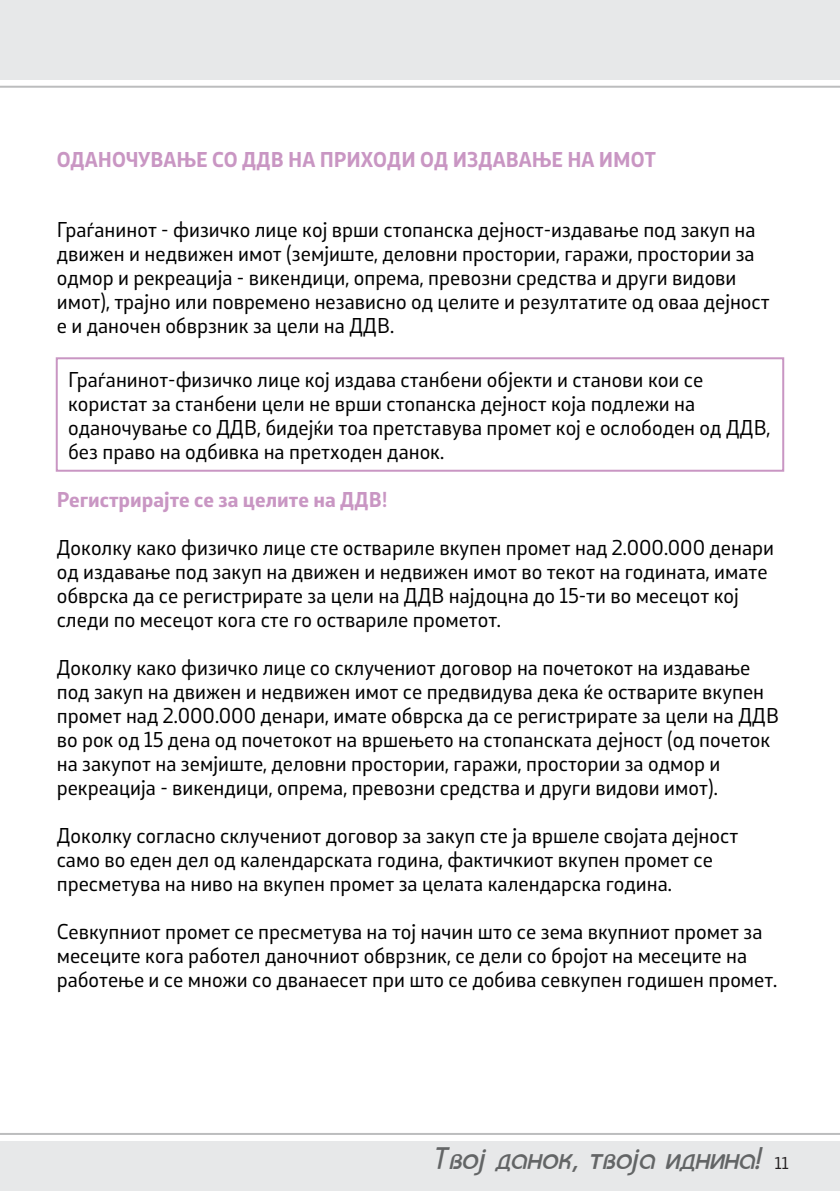
<style>
.page{position:relative;width:840px;height:1191px;background:#fff}
.page>*{position:absolute;margin:0;border:0;box-sizing:border-box;transform-origin:0 0}
.t1{font:italic 34px "C Bahamas";color:#636566}
.t2{font:20px/24px "Stobi Sans";color:#000}
.t3{font:700 20px "Stobi Sans";color:#c996c3}
.s1{font-family:"Stobi Sans";font-style:normal;font-size:15.8px;color:#231f20}
</style>
<div class="page">
<div style="left:0;top:0;width:839px;height:79px;background:#e7e8e9"></div>
<hr style="left:0;top:86px;width:839px;height:2px;background:#bcbdbe">
<div style="left:0;top:1141px;width:839px;height:50px;background:#e7e8e9"></div>
<hr style="left:0;top:1133px;width:839px;height:2px;background:#bcbdbe">
<div style="left:56px;top:357px;width:727px;height:115px;border:2px solid #c996c3"></div>
<p class="t3" style="left:57px;top:146px;width:600px">ОДАНОЧУВАЊЕ СО ДДВ НА ПРИХОДИ ОД ИЗДАВАЊЕ НА ИМОТ</p>
<p class="t2" style="left:57px;top:217px;width:714px">Граѓанинот - физичко лице кој врши стопанска дејност-издавање под закуп на движен и недвижен имот (земјиште, деловни простории, гаражи, простории за одмор и рекреација - викендици, опрема, превозни средства и други видови имот), трајно или повремено независно од целите и резултатите од оваа дејност е и даночен обврзник за цели на ДДВ.</p>
<p class="t2" style="left:68px;top:366px;width:703px">Граѓанинот-физичко лице кој издава станбени објекти и станови кои се користат за станбени цели не врши стопанска дејност која подлежи на оданочување со ДДВ, бидејќи тоа претставува промет кој е ослободен од ДДВ, без право на одбивка на претходен данок.</p>
<p class="t3" style="left:57px;top:485px;width:332px">Регистрирајте се за целите на ДДВ!</p>
<p class="t2" style="left:57px;top:534px;width:718px">Доколку како физичко лице сте оствариле вкупен промет над 2.000.000 денари од издавање под закуп на движен и недвижен имот во текот на годината, имате обврска да се регистрирате за цели на ДДВ најдоцна до 15-ти во месецот кој следи по месецот кога сте го оствариле прометот.</p>
<p class="t2" style="left:57px;top:654px;width:723px">Доколку како физичко лице со склучениот договор на почетокот на издавање под закуп на движен и недвижен имот се предвидува дека ќе остварите вкупен промет над 2.000.000 денари, имате обврска да се регистрирате за цели на ДДВ во рок од 15 дена од почетокот на вршењето на стопанската дејност (од почеток на закупот на земјиште, деловни простории, гаражи, простории за одмор и рекреација - викендици, опрема, превозни средства и други видови имот).</p>
<p class="t2" style="left:57px;top:822px;width:682px">Доколку согласно склучениот договор за закуп сте ја вршеле својата дејност само во еден дел од календарската година, фактичкиот вкупен промет се пресметува на ниво на вкупен промет за целата календарска година.</p>
<p class="t2" style="left:57px;top:918px;width:721px">Севкупниот промет се пресметува на тој начин што се зема вкупниот промет за месеците кога работел даночниот обврзник, се дели со бројот на месеците на работење и се множи со дванаесет при што се добива севкупен годишен промет.</p>
<h1 class="t1" style="left:433px;top:1144px;width:357px">Tvoj danok, tvoja idnina! <span class="s1">11</span></h1>
</div>
